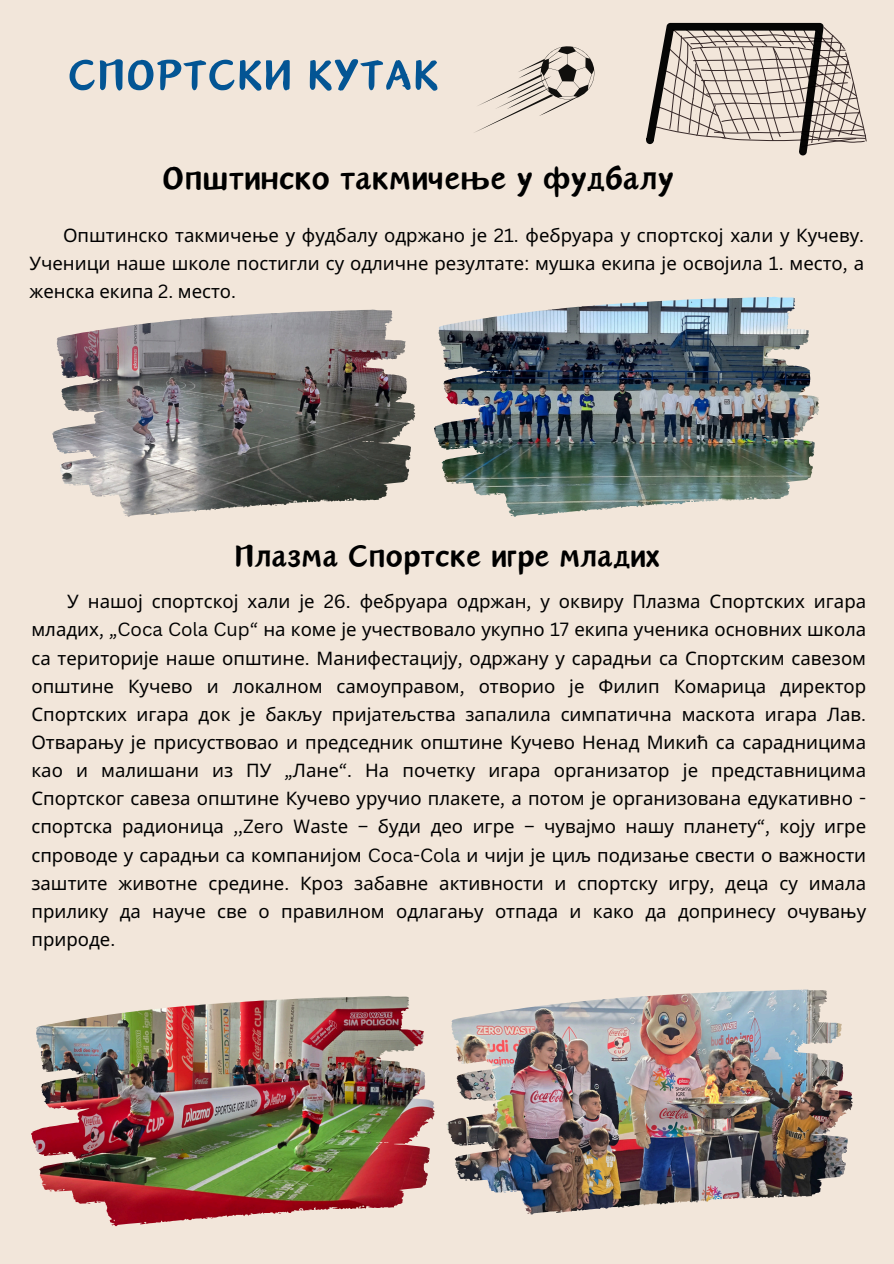
<style>
.page{position:relative;width:894px;height:1264px;background:#fff}
.page>*{position:absolute;margin:0;border:0;box-sizing:border-box;transform-origin:0 0}
.t1{font:54.6px "Canva Oriental Brush";color:#035594}
.t2{font:41.1px "Canva Oriental Brush";color:#000}
.t3{font:39px "Canva Oriental Brush";color:#000}
.t4{font:18.6px/28.2px "Noto Sans";color:#000;text-align:justify}
.s1{font-family:"Canva Sans"}
</style>
<div class="page">
<img style="left:0;top:0;width:893px;height:1263px">
<svg style="left:646px;top:23px;width:220px;height:133px;background:#bfb4ab"></svg>
<svg style="left:472px;top:45px;width:125px;height:88px;background:#dbd0c5"></svg>
<img style="left:363px;top:321px;width:52px;height:90px">
<img style="left:763px;top:309px;width:55px;height:95px">
<img style="left:376px;top:1008px;width:58px;height:100px">
<img style="left:793px;top:1001px;width:58px;height:98px">
<p class="t1" style="left:67px;top:52px;width:372px">СПОРТСКИ КУТАК</p>
<h2 class="t2" style="left:162px;top:161px;width:513px">Општинско такмичење у фудбалу</h2>
<p class="t4" style="left:29px;top:220px;width:836px;text-indent:34px">Општинско такмичење у фудбалу одржано је <span class="s1">21.</span> фебруара у спортској хали у Кучеву<span class="s1">.<br></span>Ученици наше школе постигли су одличне резултате<span class="s1">:</span> мушка екипа је освојила <span class="s1">1.</span> место<span class="s1">,</span> а женска екипа <span class="s1">2.</span> место<span class="s1">.</span></p>
<p class="t3" style="left:234px;top:540px;width:427px">Плазма Спортске игре младих</p>
<p class="t4" style="left:31px;top:587px;width:836px;text-indent:36px">У нашој спортској хали је <span class="s1">26.</span> фебруара одржан<span class="s1">,</span> у оквиру Плазма Спортских игара младих<span class="s1">, „Coca Cola Cup“</span> на коме је учествовало укупно <span class="s1">17</span> екипа ученика основних школа са територије наше општине<span class="s1">.</span> Манифестацију<span class="s1">,</span> одржану у сарадњи са Спортским савезом општине Кучево и локалном самоуправом<span class="s1">,</span> отворио је Филип Комарица директор Спортских игара док је бакљу пријатељства запалила симпатична маскота игара Лав<span class="s1">.<br></span>Отварању је присуствовао и председник општине Кучево Ненад Микић са сарадницима као и малишани из ПУ <span class="s1">„</span>Лане<span class="s1">“.</span> На почетку игара организатор је представницима Спортског савеза општине Кучево уручио плакете<span class="s1">,</span> а потом је организована едукативно <span class="s1">- </span>спортска радионица <span class="s1">,,Zero W</span>а<span class="s1">st</span>е <span class="s1">–</span> буди део игре <span class="s1">–</span> чувајмо нашу планету<span class="s1">“,</span> коју игре спроводе у сарадњи са компанијом <span class="s1">Coca-Cola</span> и чији је циљ подизање свести о важности заштите животне средине<span class="s1">.</span> Кроз забавне активности и спортску игру<span class="s1">,</span> деца су имала прилику да науче све о правилном одлагању отпада и како</p>
<p class="t4" style="left:645px;top:896px;width:222px">да допринесу очувању</p>
<p class="t4" style="left:31px;top:924px;width:85px">природе<span class="s1">.</span></p>
</div>
